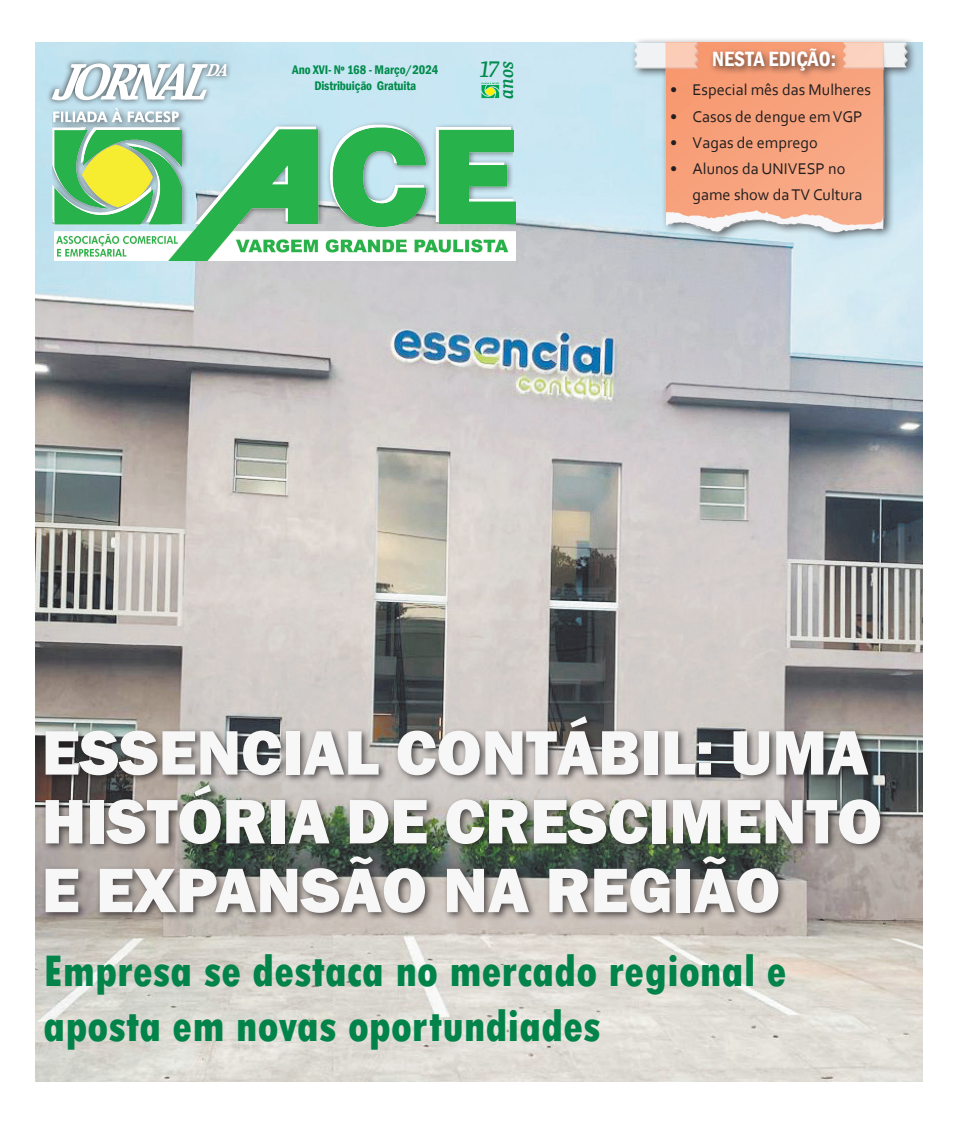
<style>
.page{position:relative;width:958px;height:1124px;background:#fff}
.page>*{position:absolute;margin:0;border:0;box-sizing:border-box;transform-origin:0 0}
.TÍTULO{font:800 65px/68.8px "Franklin Gothic";color:#f7f7f8}
.t1{font:italic 54.62px "Faustina";color:#fff}
.texto_novo{font:800 condensed 46.25px "Tw Cen";color:#01834a}
.Titulo_Coluna{font:italic 23.75px "Faustina";color:#008b4c}
.Subtítulo_2{font:600 condensed 21.25px "Franklin Gothic";color:#fff}
.Titulo_Coluna-2{font:italic 19.25px "Faustina";color:#008b4c}
.t2{font:italic 18.25px "Faustina";color:#fff}
.t3{font:16.25px/26.2px "Corbel";color:#231f20}
.t4{font:600 condensed 12.75px "Franklin Gothic";letter-spacing:-.01em;color:#008b4c}
</style>
<div class="page">
<img style="left:35px;top:43px;width:887px;height:1038px">
<div style="left:46px;top:58px;width:186px;height:48px;background:#231f20;opacity:.75"></div>
<svg style="left:481px;top:82px;width:18px;height:16px"></svg>
<img style="left:52px;top:108px;width:461px;height:115px">
<img style="left:54px;top:127px;width:461px;height:134px">
<div style="left:41px;top:712px;width:847px;height:210px;background:#231f20;opacity:.75"></div>
<div style="left:630px;top:37px;width:287px;height:212px;background:#231f20;opacity:.75"></div>
<img style="left:627px;top:43px;width:290px;height:196px">
<div style="left:708px;top:45px;width:136px;height:35px;background:#231f20;opacity:.75"></div>
<p class="t1" style="left:53px;top:44px;width:170px">JORNAL</p>
<p class="t2" style="left:206px;top:58px;width:22px">DA</p>
<p class="t4" style="left:292px;top:61px;width:148px">Ano XVI- Nº 168 - Março/2024</p>
<p class="t4" style="left:314px;top:77px;width:103px">Distribuição Gratuita</p>
<p class="Titulo_Coluna" style="left:480px;top:53px;width:20px">17</p>
<p class="Titulo_Coluna-2" style="left:493px;top:99px;width:39px;rotate:-90deg">anos</p>
<p class="Subtítulo_2" style="left:712px;top:45px;width:125px">NESTA EDIÇÃO:</p>
<p class="t3" style="left:670px;top:76px;width:202px">• Especial mês das Mulheres</p>
<p class="t3" style="left:670px;top:103px;width:194px">• Casos de dengue em VGP</p>
<p class="t3" style="left:670px;top:129px;width:149px">• Vagas de emprego</p>
<p class="t3" style="left:692px;top:155px;width:171px;text-indent:-22px">• Alunos da UNIVESP no game show da TV Cultura</p>
<p class="TÍTULO" style="left:42px;top:718px;width:841px">ESSENCIAL CONTÁBIL: UMA<br>HISTÓRIA DE CRESCIMENTO<br>E EXPANSÃO NA REGIÃO</p>
<p class="texto_novo" style="left:44px;top:943px;width:744px">Empresa se destaca no mercado regional e</p>
<p class="texto_novo" style="left:44px;top:998px;width:558px">aposta em novas oportundiades</p>
</div>
